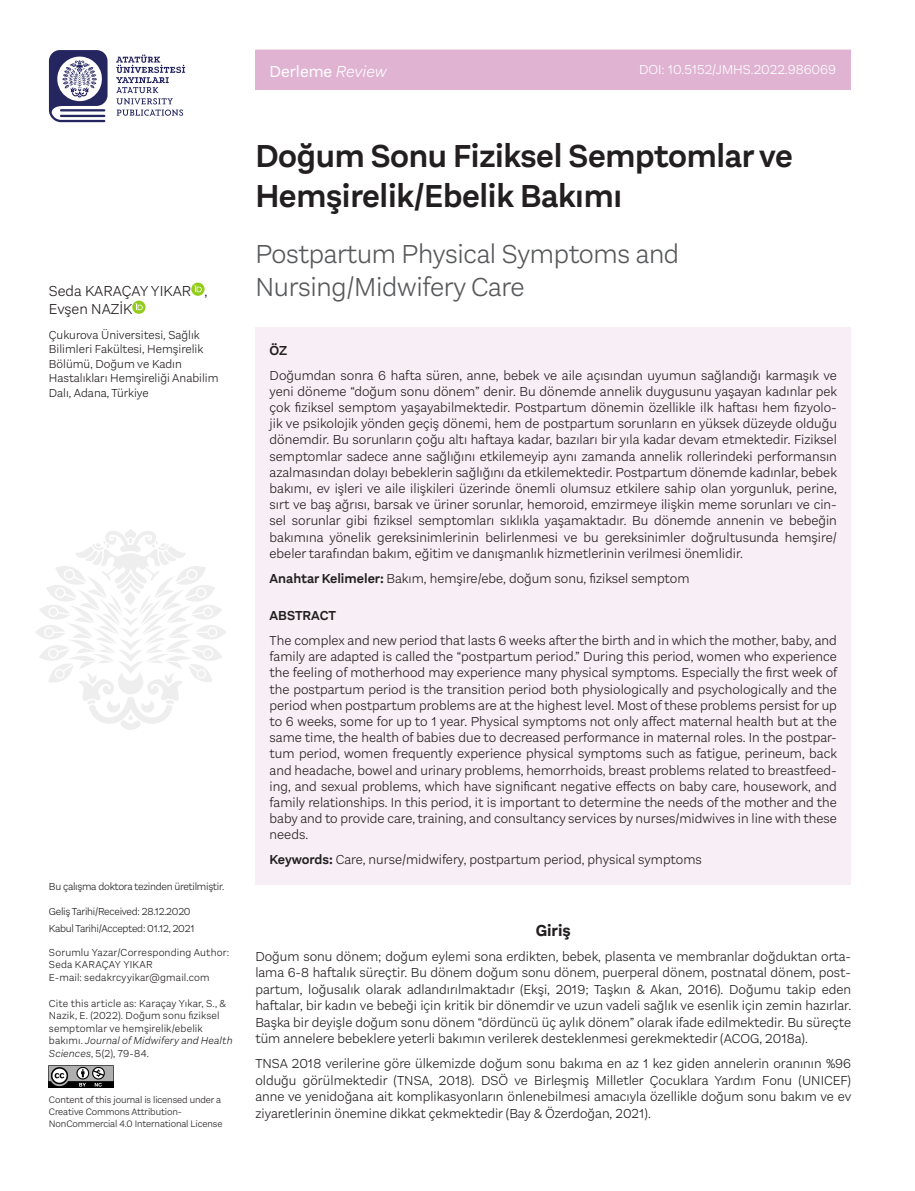
<style>
.page{position:relative;width:915px;height:1191px;background:#fff}
.page>*{position:absolute;margin:0;border:0;box-sizing:border-box;transform-origin:0 0}
.t1{font:600 33px/39.6px "Aestetico";letter-spacing:-.01em;color:#231f20}
.t2{font:300 27px/32.4px "Aestetico";letter-spacing:-.01em;color:#57585a}
.t3{font:16.5px "Aestetico";color:#fff}
.t4{font:700 16.5px "Aestetico";color:#231f20}
.t5{font:300 15px/18px "Aestetico";color:#231f20}
.t6{font:300 13.5px/16.2px "Aestetico";color:#231f20;text-align:justify}
.t7{font:300 13.5px "Aestetico";color:#fff}
.t8{font:600 13.5px "Aestetico";color:#231f20}
.t9{font:300 12px/14.4px "Aestetico";color:#231f20}
.t10{font:300 10.5px/12.6px "Aestetico";letter-spacing:.01em;color:#231f20}
.t11{font:300 10.5px/16.8px "Aestetico";letter-spacing:-.025em;color:#231f20}
.t12{font:300 9.75px/12px "Aestetico";letter-spacing:-.01em;color:#231f20}
.s1{font-weight:300;font-style:italic}
.s2{font-style:italic}
.s3{font-weight:600}
</style>
<div class="page">
<svg style="left:35px;top:529px;width:191px;height:201px"></svg>
<svg style="left:116px;top:54px;width:69px;height:62px"></svg>
<svg style="left:49px;top:50px;width:58px;height:72px"></svg>
<img style="left:49px;top:1065px;width:65px;height:22px">
<div style="left:255px;top:50px;width:595px;height:39px;background:#e0b3d3"></div>
<div style="left:255px;top:327px;width:595px;height:48px;background:#f8eef5"></div>
<div style="left:255px;top:353px;width:595px;height:217px;background:#f8eef5"></div>
<div style="left:255px;top:556px;width:595px;height:47px;background:#f8eef5"></div>
<div style="left:255px;top:592px;width:595px;height:48px;background:#f8eef5"></div>
<div style="left:255px;top:618px;width:595px;height:233px;background:#f8eef5"></div>
<div style="left:255px;top:837px;width:595px;height:48px;background:#f8eef5"></div>
<svg style="left:191px;top:282px;width:13px;height:14px"></svg>
<svg style="left:194px;top:285px;width:8px;height:7px"></svg>
<svg style="left:132px;top:300px;width:13px;height:14px"></svg>
<svg style="left:135px;top:303px;width:8px;height:7px"></svg>
<p class="t3" style="left:269px;top:62px;width:119px">Derleme <span class="s1">Review</span></p>
<p class="t7" style="left:638px;top:62px;width:198px">DOI: 10.5152/JMHS.2022.986069</p>
<p class="t5" style="left:49px;top:282px;width:160px">Seda KARAÇAY YIKAR ,<br>Evşen NAZİK</p>
<p class="t9" style="left:49px;top:328px;width:171px">Çukurova Üniversitesi, Sağlık<br>Bilimleri Fakültesi, Hemşirelik<br>Bölümü, Doğum ve Kadın<br>Hastalıkları Hemşireliği Anabilim<br>Dalı, Adana, Türkiye</p>
<p class="t11" style="left:49px;top:877px;width:177px">Bu çalışma doktora tezinden üretilmiştir.</p>
<p class="t11" style="left:49px;top:903px;width:147px">Geliş Tarihi/Received: 28.12.2020<br>Kabul Tarihi/Accepted: 01.12, 2021</p>
<p class="t10" style="left:49px;top:946px;width:182px">Sorumlu Yazar/Corresponding Author:<br>Seda KARAÇAY YIKAR<br>E-mail: sedakrcyyikar@gmail.com</p>
<p class="t10" style="left:49px;top:996px;width:185px">Cite this article as: Karaçay Yıkar, S., &amp; Nazik, E. (2022). Doğum sonu fiziksel semptomlar ve hemşirelik/ebelik bakımı. <span class="s2">Journal of Midwifery and Health Sciences</span>, 5(2), 79-84.</p>
<p class="t12" style="left:49px;top:1093px;width:175px">Content of this journal is licensed under a<br>Creative Commons Attribution-<br>NonCommercial 4.0 International License</p>
<h1 class="t1" style="left:255px;top:137px;width:539px">Doğum Sonu Fiziksel Semptomlar ve<br>Hemşirelik/Ebelik Bakımı</h1>
<h2 class="t2" style="left:255px;top:238px;width:425px">Postpartum Physical Symptoms and<br>Nursing/Midwifery Care</h2>
<p class="t8" style="left:269px;top:342px;width:19px">ÖZ</p>
<p class="t6" style="left:269px;top:367px;width:568px">Doğumdan sonra 6 hafta süren, anne, bebek ve aile açısından uyumun sağlandığı karmaşık ve yeni döneme “doğum sonu dönem” denir. Bu dönemde annelik duygusunu yaşayan kadınlar pek çok fiziksel semptom yaşayabilmektedir. Postpartum dönemin özellikle ilk haftası hem fizyolo&shy;jik ve psikolojik yönden geçiş dönemi, hem de postpartum sorunların en yüksek düzeyde olduğu dönemdir. Bu sorunların çoğu altı haftaya kadar, bazıları bir yıla kadar devam etmektedir. Fiziksel semptomlar sadece anne sağlığını etkilemeyip aynı zamanda annelik rollerindeki performansın azalmasından dolayı bebeklerin sağlığını da etkilemektedir. Postpartum dönemde kadınlar, bebek bakımı, ev işleri ve aile ilişkileri üzerinde önemli olumsuz etkilere sahip olan yorgunluk, perine, sırt ve baş ağrısı, barsak ve üriner sorunlar, hemoroid, emzirmeye ilişkin meme sorunları ve cin&shy;sel sorunlar gibi fiziksel semptomları sıklıkla yaşamaktadır. Bu dönemde annenin ve bebeğin bakımına yönelik gereksinimlerinin belirlenmesi ve bu gereksinimler doğrultusunda hemşire/ ebeler tarafından bakım, eğitim ve danışmanlık hizmetlerinin verilmesi önemlidir.</p>
<p class="t6" style="left:269px;top:570px;width:421px"><span class="s3">Anahtar Kelimeler:</span> Bakım, hemşire/ebe, doğum sonu, fiziksel semptom</p>
<p class="t8" style="left:269px;top:608px;width:68px">ABSTRACT</p>
<p class="t6" style="left:269px;top:632px;width:569px">The complex and new period that lasts 6 weeks after the birth and in which the mother, baby, and family are adapted is called the “postpartum period.” During this period, women who experience the feeling of motherhood may experience many physical symptoms. Especially the first week of the postpartum period is the transition period both physiologically and psychologically and the period when postpartum problems are at the highest level. Most of these problems persist for up to 6 weeks, some for up to 1 year. Physical symptoms not only affect maternal health but at the same time, the health of babies due to decreased performance in maternal roles. In the postpar&shy;tum period, women frequently experience physical symptoms such as fatigue, perineum, back and headache, bowel and urinary problems, hemorrhoids, breast problems related to breastfeed&shy;ing, and sexual problems, which have significant negative effects on baby care, housework, and family relationships. In this period, it is important to determine the needs of the mother and the baby and to provide care, training, and consultancy services by nurses/midwives in line with these needs.</p>
<p class="t6" style="left:269px;top:851px;width:433px"><span class="s3">Keywords:</span> Care, nurse/midwifery, postpartum period, physical symptoms</p>
<p class="t4" style="left:535px;top:920px;width:37px">Giriş</p>
<p class="t6" style="left:255px;top:948px;width:597px">Doğum sonu dönem; doğum eylemi sona erdikten, bebek, plasenta ve membranlar doğduktan orta&shy;lama 6-8 haftalık süreçtir. Bu dönem doğum sonu dönem, puerperal dönem, postnatal dönem, post&shy;partum, loğusalık olarak adlandırılmaktadır (Ekşi, 2019; Taşkın &amp; Akan, 2016). Doğumu takip eden haftalar, bir kadın ve bebeği için kritik bir dönemdir ve uzun vadeli sağlık ve esenlik için zemin hazırlar.<br>Başka bir deyişle doğum sonu dönem “dördüncü üç aylık dönem” olarak ifade edilmektedir. Bu süreçte tüm annelere bebeklere yeterli bakımın verilerek desteklenmesi gerekmektedir (ACOG, 2018a).</p>
<p class="t6" style="left:255px;top:1055px;width:597px">TNSA 2018 verilerine göre ülkemizde doğum sonu bakıma en az 1 kez giden annelerin oranının %96 olduğu görülmektedir (TNSA, 2018). DSÖ ve Birleşmiş Milletler Çocuklara Yardım Fonu (UNICEF) anne ve yenidoğana ait komplikasyonların önlenebilmesi amacıyla özellikle doğum sonu bakım ve ev ziyaretlerinin önemine dikkat çekmektedir (Bay &amp; Özerdoğan, 2021).</p>
</div>
